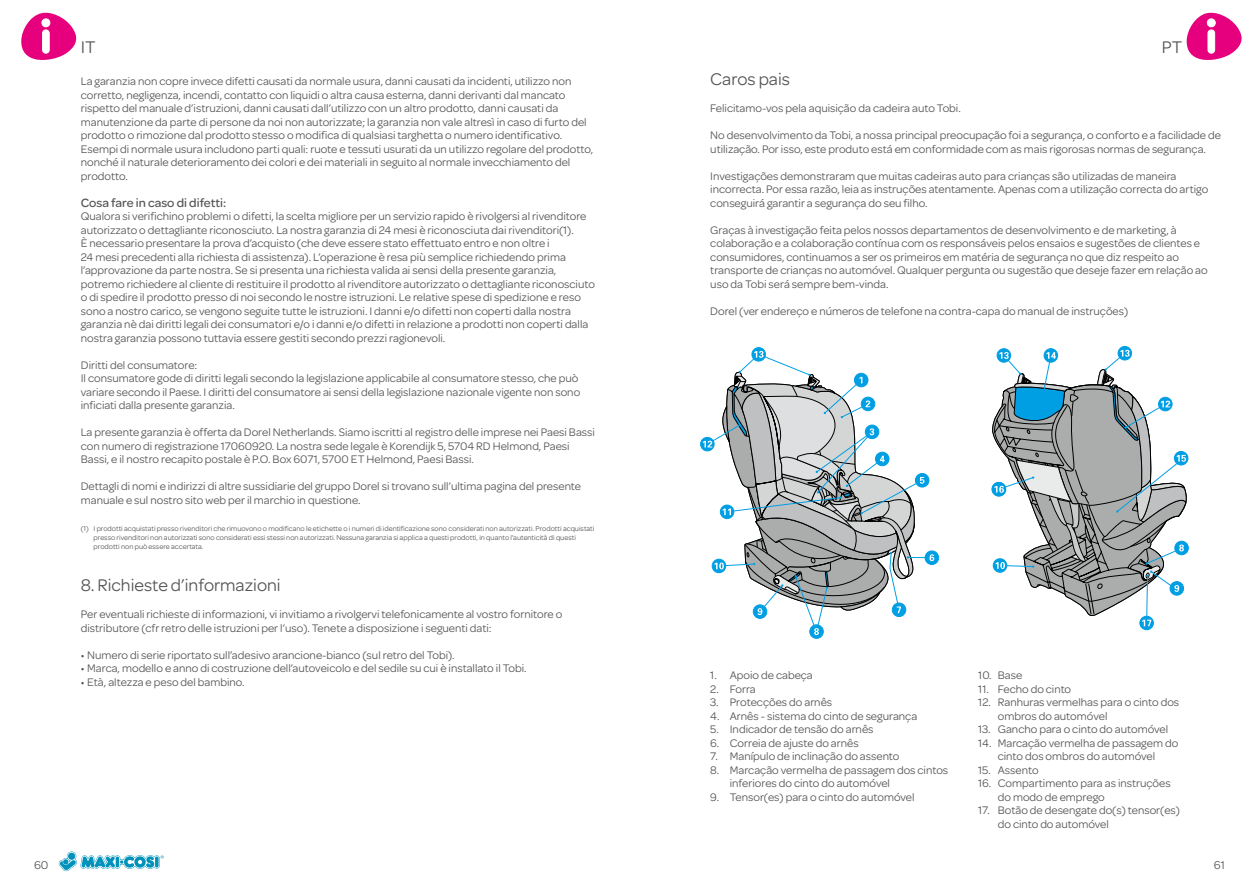
<style>
.page{position:relative;width:1259px;height:893px;background:#fff}
.page>*{position:absolute;margin:0;border:0;box-sizing:border-box;transform-origin:0 0}
.t1{font:18px "Omnes";color:#535454}
.t2{font:500 12.75px "Omnes";color:#535454}
.t3{font:12px "Omnes";color:#535454}
.t4{font:11.7px/13.5px "Omnes";color:#535454}
.t5{font:7.5px/9px "Omnes";color:#535454}
</style>
<div class="page">
<svg style="left:21px;top:12px;width:56px;height:48px"></svg>
<svg style="left:1186px;top:12px;width:56px;height:48px"></svg>
<svg style="left:59px;top:851px;width:105px;height:20px"></svg>
<svg style="left:1118px;top:346px;width:13px;height:14px"></svg>
<div style="left:1118px;top:346px;width:13px;height:14px;border:1px solid #009fe4;border-radius:50%"></div>
<svg style="left:1140px;top:616px;width:13px;height:14px"></svg>
<div style="left:1139px;top:616px;width:14px;height:14px;border:1px solid #009fe4;border-radius:50%"></div>
<div style="left:993px;top:559px;width:13px;height:13px;border:1px solid #009fe4;border-radius:50%"></div>
<div style="left:1174px;top:451px;width:14px;height:14px;border:1px solid #009fe4;border-radius:50%"></div>
<div style="left:992px;top:482px;width:13px;height:14px;border:1px solid #009fe4;border-radius:50%"></div>
<div style="left:997px;top:349px;width:13px;height:13px;border:1px solid #009fe4;border-radius:50%"></div>
<div style="left:1044px;top:349px;width:13px;height:13px;border:1px solid #009fe4;border-radius:50%"></div>
<div style="left:1174px;top:541px;width:14px;height:14px;border:1px solid #009fe4;border-radius:50%"></div>
<svg style="left:994px;top:350px;width:193px;height:276px"></svg>
<svg style="left:925px;top:551px;width:13px;height:13px"></svg>
<div style="left:925px;top:551px;width:13px;height:13px;border:1px solid #009fe4;border-radius:50%"></div>
<div style="left:810px;top:625px;width:13px;height:13px;background:#009fe4;border-radius:50%"></div>
<div style="left:809px;top:625px;width:14px;height:13px;border:1px solid #009fe4;border-radius:50%"></div>
<div style="left:752px;top:348px;width:13px;height:13px;background:#009fe4;border-radius:50%"></div>
<div style="left:752px;top:348px;width:13px;height:13px;border:1px solid #009fe4;border-radius:50%"></div>
<div style="left:700px;top:437px;width:14px;height:14px;background:#009fe4;border-radius:50%"></div>
<div style="left:700px;top:437px;width:14px;height:14px;border:1px solid #009fe4;border-radius:50%"></div>
<svg style="left:703px;top:351px;width:231px;height:284px"></svg>
<h1 class="t1" style="left:81px;top:38px;width:16px">IT</h1>
<h1 class="t1" style="left:1162px;top:38px;width:22px">PT</h1>
<p class="t4" style="left:81px;top:75px;width:514px">La garanzia non copre invece difetti causati da normale usura, danni causati da incidenti, utilizzo non corretto, negligenza, incendi, contatto con liquidi o altra causa esterna, danni derivanti dal mancato rispetto del manuale d’istruzioni, danni causati dall’utilizzo con un altro prodotto, danni causati da manutenzione da parte di persone da noi non autorizzate; la garanzia non vale altresì in caso di furto del prodotto o rimozione dal prodotto stesso o modifica di qualsiasi targhetta o numero identificativo.<br>Esempi di normale usura includono parti quali: ruote e tessuti usurati da un utilizzo regolare del prodotto, nonché il naturale deterioramento dei colori e dei materiali in seguito al normale invecchiamento del prodotto.</p>
<p class="t2" style="left:81px;top:195px;width:147px">Cosa fare in caso di difetti:</p>
<p class="t4" style="left:81px;top:210px;width:516px">Qualora si verifichino problemi o difetti, la scelta migliore per un servizio rapido è rivolgersi al rivenditore autorizzato o dettagliante riconosciuto. La nostra garanzia di 24 mesi è riconosciuta dai rivenditori(1).<br>È necessario presentare la prova d’acquisto (che deve essere stato effettuato entro e non oltre i<br>24 mesi precedenti alla richiesta di assistenza). L’operazione è resa più semplice richiedendo prima l’approvazione da parte nostra. Se si presenta una richiesta valida ai sensi della presente garanzia, potremo richiedere al cliente di restituire il prodotto al rivenditore autorizzato o dettagliante riconosciuto o di spedire il prodotto presso di noi secondo le nostre istruzioni. Le relative spese di spedizione e reso sono a nostro carico, se vengono seguite tutte le istruzioni. I danni e/o difetti non coperti dalla nostra garanzia nè dai diritti legali dei consumatori e/o i danni e/o difetti in relazione a prodotti non coperti dalla nostra garanzia possono tuttavia essere gestiti secondo prezzi ragionevoli.</p>
<p class="t4" style="left:81px;top:358px;width:501px">Diritti del consumatore:<br>Il consumatore gode di diritti legali secondo la legislazione applicabile al consumatore stesso, che può variare secondo il Paese. I diritti del consumatore ai sensi della legislazione nazionale vigente non sono inficiati dalla presente garanzia.</p>
<p class="t4" style="left:81px;top:426px;width:516px">La presente garanzia è offerta da Dorel Netherlands. Siamo iscritti al registro delle imprese nei Paesi Bassi con numero di registrazione 17060920. La nostra sede legale è Korendijk 5, 5704 RD Helmond, Paesi<br>Bassi, e il nostro recapito postale è P.O. Box 6071, 5700 ET Helmond, Paesi Bassi.</p>
<p class="t4" style="left:81px;top:480px;width:502px">Dettagli di nomi e indirizzi di altre sussidiarie del gruppo Dorel si trovano sull’ultima pagina del presente manuale e sul nostro sito web per il marchio in questione.</p>
<p class="t5" style="left:94px;top:524px;width:502px;text-indent:-13px">(1) I prodotti acquistati presso rivenditori che rimuovono o modificano le etichette o i numeri di identificazione sono considerati non autorizzati. Prodotti acquistati presso rivenditori non autorizzati sono considerati essi stessi non autorizzati. Nessuna garanzia si applica a questi prodotti, in quanto l’autenticità di questi prodotti non può essere accertata.</p>
<h1 class="t1" style="left:81px;top:576px;width:201px">8. Richieste d’informazioni</h1>
<p class="t4" style="left:81px;top:608px;width:483px">Per eventuali richieste di informazioni, vi invitiamo a rivolgervi telefonicamente al vostro fornitore o distributore (cfr retro delle istruzioni per l’uso). Tenete a disposizione i seguenti dati:</p>
<p class="t4" style="left:81px;top:648px;width:375px">• Numero di serie riportato sull’adesivo arancione-bianco (sul retro del Tobi).</p>
<p class="t4" style="left:81px;top:662px;width:447px">• Marca, modello e anno di costruzione dell’autoveicolo e del sedile su cui è installato il Tobi.</p>
<p class="t4" style="left:81px;top:675px;width:165px">• Età, altezza e peso del bambino.</p>
<h1 class="t1" style="left:710px;top:69px;width:81px">Caros pais</h1>
<p class="t4" style="left:710px;top:102px;width:252px">Felicitamo-vos pela aquisição da cadeira auto Tobi.</p>
<p class="t4" style="left:710px;top:129px;width:512px">No desenvolvimento da Tobi, a nossa principal preocupação foi a segurança, o conforto e a facilidade de utilização. Por isso, este produto está em conformidade com as mais rigorosas normas de segurança.</p>
<p class="t4" style="left:710px;top:169px;width:499px">Investigações demonstraram que muitas cadeiras auto para crianças são utilizadas de maneira incorrecta. Por essa razão, leia as instruções atentamente. Apenas com a utilização correcta do artigo conseguirá garantir a segurança do seu filho.</p>
<p class="t4" style="left:710px;top:223px;width:499px">Graças à investigação feita pelos nossos departamentos de desenvolvimento e de marketing, à colaboração e a colaboração contínua com os responsáveis pelos ensaios e sugestões de clientes e consumidores, continuamos a ser os primeiros em matéria de segurança no que diz respeito ao transporte de crianças no automóvel. Qualquer pergunta ou sugestão que deseje fazer em relação ao uso da Tobi será sempre bem-vinda.</p>
<p class="t4" style="left:710px;top:304px;width:419px">Dorel (ver endereço e números de telefone na contra-capa do manual de instruções)</p>
<p class="t4" style="left:710px;top:669px;width:104px">1. Apoio de cabeça</p>
<p class="t4" style="left:710px;top:682px;width:47px">2. Forra</p>
<p class="t4" style="left:710px;top:696px;width:123px">3. Protecções do arnês</p>
<p class="t4" style="left:710px;top:709px;width:208px">4. Arnês - sistema do cinto de segurança</p>
<p class="t4" style="left:710px;top:723px;width:165px">5. Indicador de tensão do arnês</p>
<p class="t4" style="left:710px;top:736px;width:150px">6. Correia de ajuste do arnês</p>
<p class="t4" style="left:710px;top:750px;width:191px">7. Manípulo de inclinação do assento</p>
<p class="t4" style="left:730px;top:763px;width:220px;text-indent:-20px">8. Marcação vermelha de passagem dos cintos inferiores do cinto do automóvel</p>
<p class="t4" style="left:710px;top:790px;width:206px">9. Tensor(es) para o cinto do automóvel</p>
<p class="t4" style="left:978px;top:669px;width:45px">10. Base</p>
<p class="t4" style="left:978px;top:682px;width:94px">11. Fecho do cinto</p>
<p class="t4" style="left:997px;top:696px;width:183px;text-indent:-19px">12. Ranhuras vermelhas para o cinto dos ombros do automóvel</p>
<p class="t4" style="left:978px;top:723px;width:191px">13. Gancho para o cinto do automóvel</p>
<p class="t4" style="left:978px;top:736px;width:201px;text-align:center">14. Marcação vermelha de passagem do cinto dos ombros do automóvel</p>
<p class="t4" style="left:978px;top:763px;width:62px">15. Assento</p>
<p class="t4" style="left:997px;top:777px;width:174px;text-indent:-20px">16. Compartimento para as instruções do modo de emprego</p>
<p class="t4" style="left:997px;top:804px;width:184px;text-indent:-20px">17. Botão de desengate do(s) tensor(es) do cinto do automóvel</p>
<p class="t3" style="left:34px;top:858px;width:16px">60</p>
<p class="t3" style="left:1214px;top:858px;width:13px">61</p>
</div>
